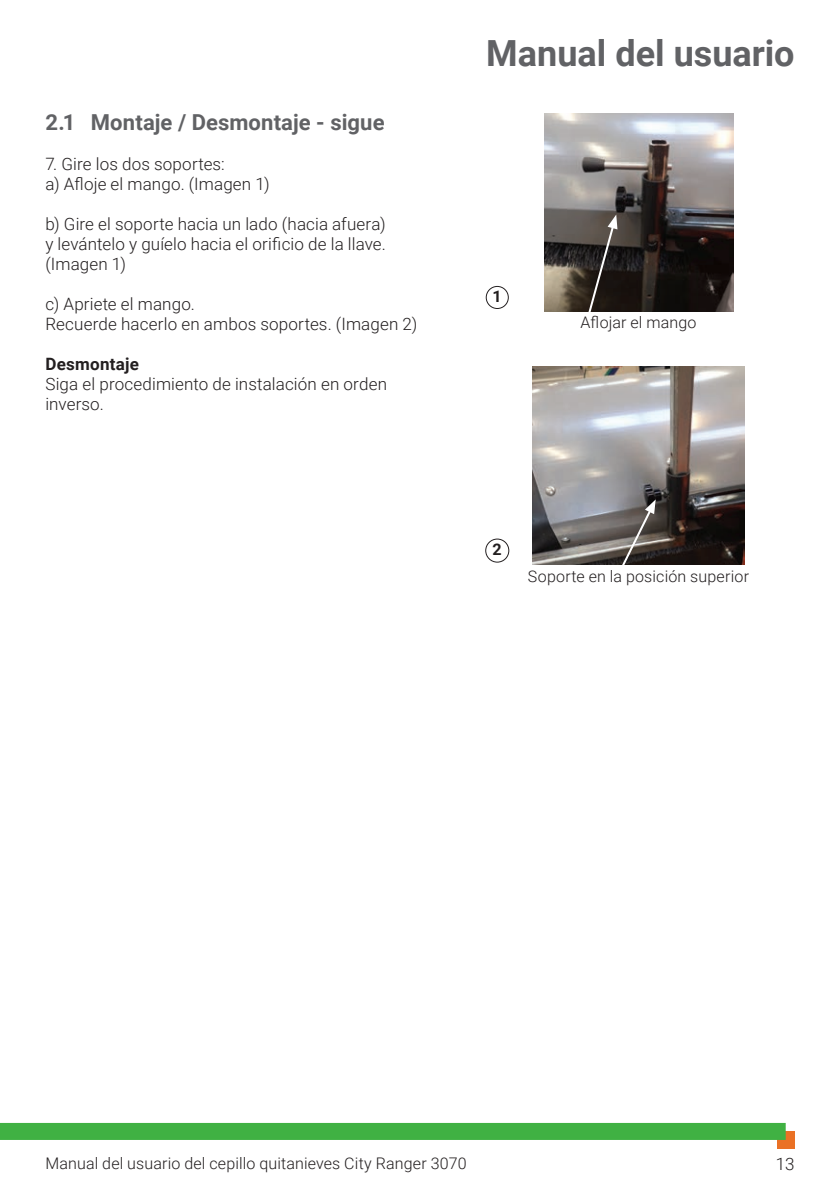
<style>
.page{position:relative;width:840px;height:1191px;background:#fff}
.page>*{position:absolute;margin:0;border:0;box-sizing:border-box;transform-origin:0 0}
.t1{font:700 36px "Roboto";color:#616265}
.t2{font:700 22px "Roboto";letter-spacing:.005em;color:#616265}
.t3{font:300 17px/20px "Roboto";letter-spacing:.01em;color:#231f20}
.t4{font:700 17px "Roboto";letter-spacing:.015em;color:#231f20}
.t5{font:300 16px "Roboto";letter-spacing:.01em;color:#231f20}
.t6{font:700 16px "Roboto";color:#231f20}
</style>
<div class="page">
<div style="left:776px;top:1131px;width:18px;height:17px;background:#ea7125"></div>
<div style="left:0;top:1123px;width:785px;height:17px;background:#40b143"></div>
<img style="left:544px;top:113px;width:189px;height:199px">
<img style="left:532px;top:366px;width:212px;height:198px">
<svg style="left:579px;top:214px;width:38px;height:98px;background:#413b36"></svg>
<svg style="left:617px;top:499px;width:38px;height:66px;background:#67625e"></svg>
<div style="left:485px;top:538px;width:24px;height:24px;border:1px solid #231f20;border-radius:50%"></div>
<div style="left:485px;top:286px;width:23px;height:23px;border:1px solid #231f20;border-radius:50%"></div>
<p class="t2" style="left:45px;top:107px;width:340px">2.1 Montaje / Desmontaje - sigue</p>
<p class="t3" style="left:45px;top:153px;width:225px">7. Gire los dos soportes:<br>a) Afloje el mango. (Imagen 1)</p>
<p class="t3" style="left:45px;top:213px;width:342px;text-align:justify">b) Gire el soporte hacia un lado (hacia afuera) y levántelo y guíelo hacia el orificio de la llave. (Imagen 1)</p>
<p class="t3" style="left:45px;top:293px;width:373px">c) Apriete el mango.<br>Recuerde hacerlo en ambos soportes. (Imagen 2)</p>
<p class="t4" style="left:45px;top:352px;width:95px">Desmontaje</p>
<p class="t3" style="left:45px;top:373px;width:343px">Siga el procedimiento de instalación en orden inverso.</p>
<h1 class="t1" style="left:486px;top:28px;width:309px">Manual del usuario</h1>
<p class="t6" style="left:492px;top:285px;width:11px">1</p>
<p class="t5" style="left:580px;top:311px;width:118px">Aflojar el mango</p>
<p class="t6" style="left:492px;top:538px;width:11px">2</p>
<p class="t5" style="left:527px;top:565px;width:222px">Soporte en la posición superior</p>
<p class="t5" style="left:45px;top:1152px;width:422px">Manual del usuario del cepillo quitanieves City Ranger 3070</p>
<p class="t3" style="left:775px;top:1153px;width:20px">13</p>
</div>
